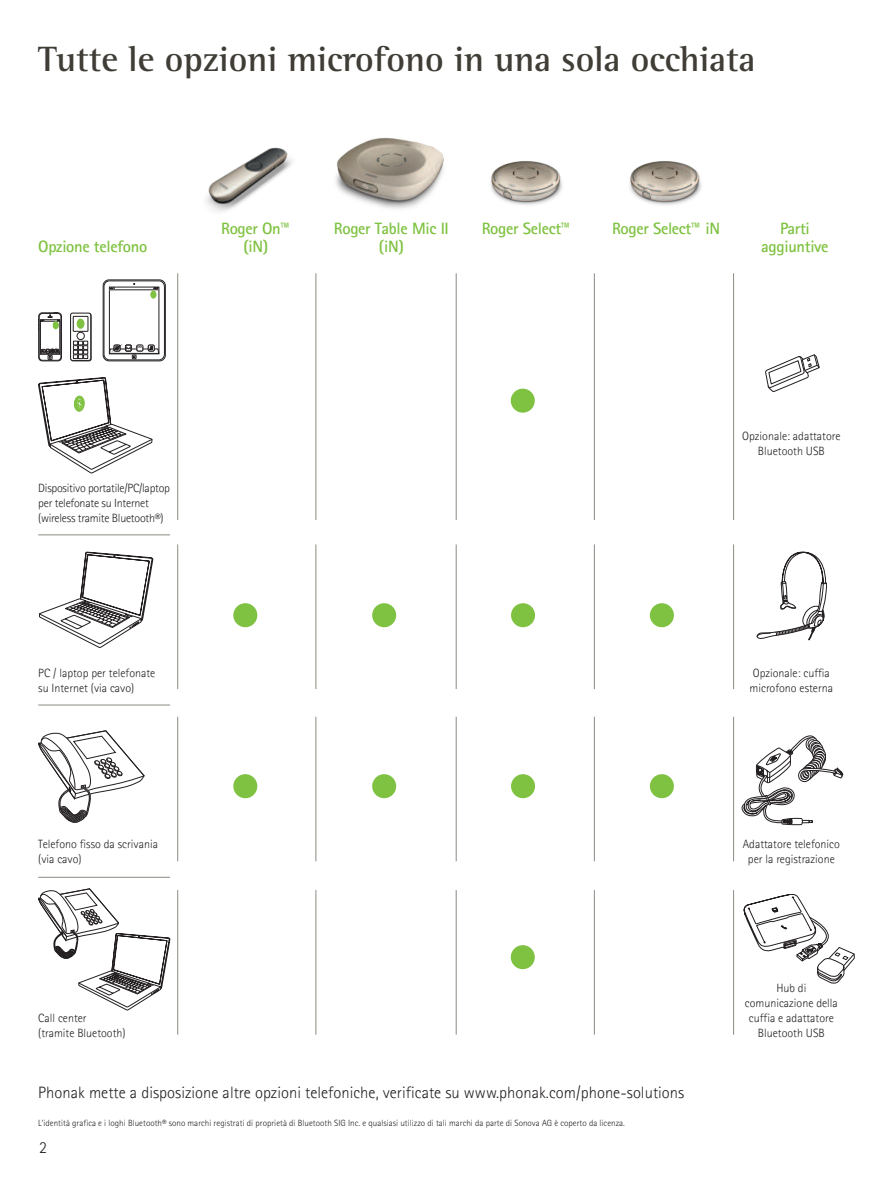
<style>
.page{position:relative;width:893px;height:1191px;background:#fff}
.page>*{position:absolute;margin:0;border:0;box-sizing:border-box;transform-origin:0 0}
.t1{font:700 36px "Rotis Semifor Phonak";color:#3f3d36}
.t2{font:300 16.5px "Rotis Sansfor Phonak";letter-spacing:.005em;color:#231f20}
.t3{font:700 16.5px/18px "Rotis Sansfor Phonak";letter-spacing:-.02em;color:#7fc241;text-align:center}
.t4{font:300 12px/15px "Rotis Sansfor Phonak";color:#231f20}
.t5{font:300 12px/15px "Rotis Sansfor Phonak";letter-spacing:-.02em;color:#231f20}
.t6{font:300 9px "Rotis Sans Serif Pro";letter-spacing:.005em;color:#231f20}
</style>
<div class="page">
<div style="left:38px;top:312px;width:24px;height:49px;border:1px solid #231f20;border-radius:3px"></div>
<div style="left:39px;top:313px;width:22px;height:47px;border:1px solid #231f20;border-radius:3px"></div>
<div style="left:40px;top:321px;width:20px;height:33px;border:1px solid #231f20"></div>
<svg style="left:40px;top:349px;width:20px;height:10px"></svg>
<svg style="left:38px;top:312px;width:22px;height:18px"></svg>
<svg style="left:71px;top:313px;width:20px;height:47px"></svg>
<div style="left:70px;top:313px;width:21px;height:48px;border:1px solid #231f20;border-radius:2px"></div>
<div style="left:77px;top:332px;width:7px;height:7px;background:#fff;border-radius:50%"></div>
<div style="left:77px;top:332px;width:7px;height:8px;border:1px solid #231f20;border-radius:50%"></div>
<svg style="left:73px;top:341px;width:15px;height:18px"></svg>
<svg style="left:73px;top:316px;width:15px;height:19px"></svg>
<div style="left:103px;top:280px;width:63px;height:81px;border:1px solid #231f20;border-radius:6px"></div>
<svg style="left:104px;top:281px;width:60px;height:79px"></svg>
<div style="left:104px;top:281px;width:61px;height:79px;border:1px solid #231f20;border-radius:6px"></div>
<div style="left:109px;top:287px;width:50px;height:67px;background:#fff"></div>
<div style="left:109px;top:287px;width:50px;height:67px;border:1px solid #231f20"></div>
<hr style="left:109px;top:289px;width:50px;height:1px;background:#231f20">
<svg style="left:109px;top:345px;width:50px;height:14px"></svg>
<svg style="left:151px;top:287px;width:7px;height:11px"></svg>
<hr style="left:38px;top:534px;width:132px;height:1px;background:#8b8b83">
<hr style="left:315px;top:273px;width:1px;height:247px;background:#8b8b83">
<hr style="left:456px;top:273px;width:1px;height:247px;background:#8b8b83">
<hr style="left:594px;top:273px;width:1px;height:247px;background:#8b8b83">
<hr style="left:733px;top:273px;width:1px;height:247px;background:#8b8b83">
<hr style="left:38px;top:704px;width:132px;height:1px;background:#8b8b83">
<hr style="left:315px;top:544px;width:1px;height:145px;background:#8b8b83">
<hr style="left:456px;top:544px;width:1px;height:145px;background:#8b8b83">
<hr style="left:594px;top:544px;width:1px;height:145px;background:#8b8b83">
<hr style="left:733px;top:544px;width:1px;height:145px;background:#8b8b83">
<hr style="left:38px;top:877px;width:132px;height:1px;background:#8b8b83">
<hr style="left:315px;top:716px;width:1px;height:145px;background:#8b8b83">
<hr style="left:456px;top:716px;width:1px;height:145px;background:#8b8b83">
<hr style="left:594px;top:716px;width:1px;height:145px;background:#8b8b83">
<hr style="left:733px;top:716px;width:1px;height:145px;background:#8b8b83">
<hr style="left:315px;top:890px;width:1px;height:144px;background:#8b8b83">
<hr style="left:456px;top:890px;width:1px;height:144px;background:#8b8b83">
<hr style="left:594px;top:890px;width:1px;height:144px;background:#8b8b83">
<hr style="left:733px;top:890px;width:1px;height:144px;background:#8b8b83">
<svg style="left:38px;top:377px;width:114px;height:96px"></svg>
<svg style="left:39px;top:552px;width:114px;height:95px"></svg>
<svg style="left:38px;top:730px;width:106px;height:92px"></svg>
<svg style="left:765px;top:354px;width:55px;height:38px"></svg>
<svg style="left:757px;top:552px;width:70px;height:88px"></svg>
<svg style="left:742px;top:735px;width:101px;height:90px"></svg>
<hr style="left:177px;top:273px;width:1px;height:247px;background:#8b8b83">
<hr style="left:177px;top:544px;width:1px;height:145px;background:#8b8b83">
<hr style="left:177px;top:716px;width:1px;height:145px;background:#8b8b83">
<hr style="left:177px;top:890px;width:1px;height:144px;background:#8b8b83">
<img style="left:335px;top:138px;width:109px;height:71px">
<img style="left:490px;top:161px;width:73px;height:44px">
<svg style="left:38px;top:888px;width:132px;height:122px"></svg>
<svg style="left:744px;top:894px;width:110px;height:89px"></svg>
<div style="left:511px;top:389px;width:24px;height:24px;background:#7fc241;border-radius:50%"></div>
<div style="left:233px;top:603px;width:24px;height:24px;background:#7fc241;border-radius:50%"></div>
<div style="left:233px;top:774px;width:24px;height:24px;background:#7fc241;border-radius:50%"></div>
<div style="left:511px;top:945px;width:24px;height:24px;background:#7fc241;border-radius:50%"></div>
<div style="left:372px;top:774px;width:24px;height:24px;background:#7fc241;border-radius:50%"></div>
<div style="left:511px;top:774px;width:24px;height:24px;background:#7fc241;border-radius:50%"></div>
<div style="left:650px;top:774px;width:24px;height:24px;background:#7fc241;border-radius:50%"></div>
<div style="left:650px;top:603px;width:24px;height:24px;background:#7fc241;border-radius:50%"></div>
<div style="left:511px;top:603px;width:24px;height:24px;background:#7fc241;border-radius:50%"></div>
<div style="left:372px;top:603px;width:24px;height:24px;background:#7fc241;border-radius:50%"></div>
<img style="left:629px;top:161px;width:73px;height:44px">
<img style="left:206px;top:147px;width:87px;height:65px">
<h1 class="t1" style="left:38px;top:44px;width:719px">Tutte le opzioni microfono in una sola occhiata</h1>
<h2 class="t3" style="left:38px;top:239px;width:111px">Opzione telefono</h2>
<h2 class="t3" style="left:221px;top:221px;width:71px">Roger On™ (iN)</h2>
<h2 class="t3" style="left:612px;top:221px;width:110px">Roger Select™ iN</h2>
<h2 class="t3" style="left:761px;top:221px;width:69px">Parti aggiuntive</h2>
<h2 class="t3" style="left:334px;top:221px;width:117px">Roger Table Mic II</h2>
<h2 class="t3" style="left:482px;top:221px;width:91px">Roger Select™</h2>
<h2 class="t3" style="left:379px;top:239px;width:26px">(iN)</h2>
<p class="t5" style="left:38px;top:481px;width:133px">Dispositivo portatile/PC/laptop per telefonate su Internet (wireless tramite Bluetooth®)</p>
<p class="t4" style="left:38px;top:666px;width:119px">PC / laptop per telefonate su Internet (via cavo)</p>
<p class="t4" style="left:38px;top:837px;width:121px">Telefono fisso da scrivania (via cavo)</p>
<p class="t4" style="left:38px;top:1010px;width:89px">Call center (tramite Bluetooth)</p>
<p class="t4" style="left:742px;top:429px;width:100px;text-align:center">Opzionale: adattatore<br>Bluetooth USB</p>
<p class="t4" style="left:750px;top:665px;width:85px">Opzionale: cuffia microfono esterna</p>
<p class="t4" style="left:743px;top:837px;width:99px;text-align:center">Adattatore telefonico per la registrazione</p>
<p class="t4" style="left:745px;top:981px;width:95px;text-align:center">Hub di comunicazione della cuffia e adattatore<br>Bluetooth USB</p>
<h2 class="t2" style="left:38px;top:1083px;width:648px">Phonak mette a disposizione altre opzioni telefoniche, verificate su www.phonak.com/phone-solutions</h2>
<p class="t6" style="left:38px;top:1119px;width:588px">L’identità grafica e i loghi Bluetooth® sono marchi registrati di proprietà di Bluetooth SIG Inc. e qualsiasi utilizzo di tali marchi da parte di Sonova AG è coperto da licenza.</p>
<h2 class="t2" style="left:39px;top:1140px;width:9px">2</h2>
</div>
